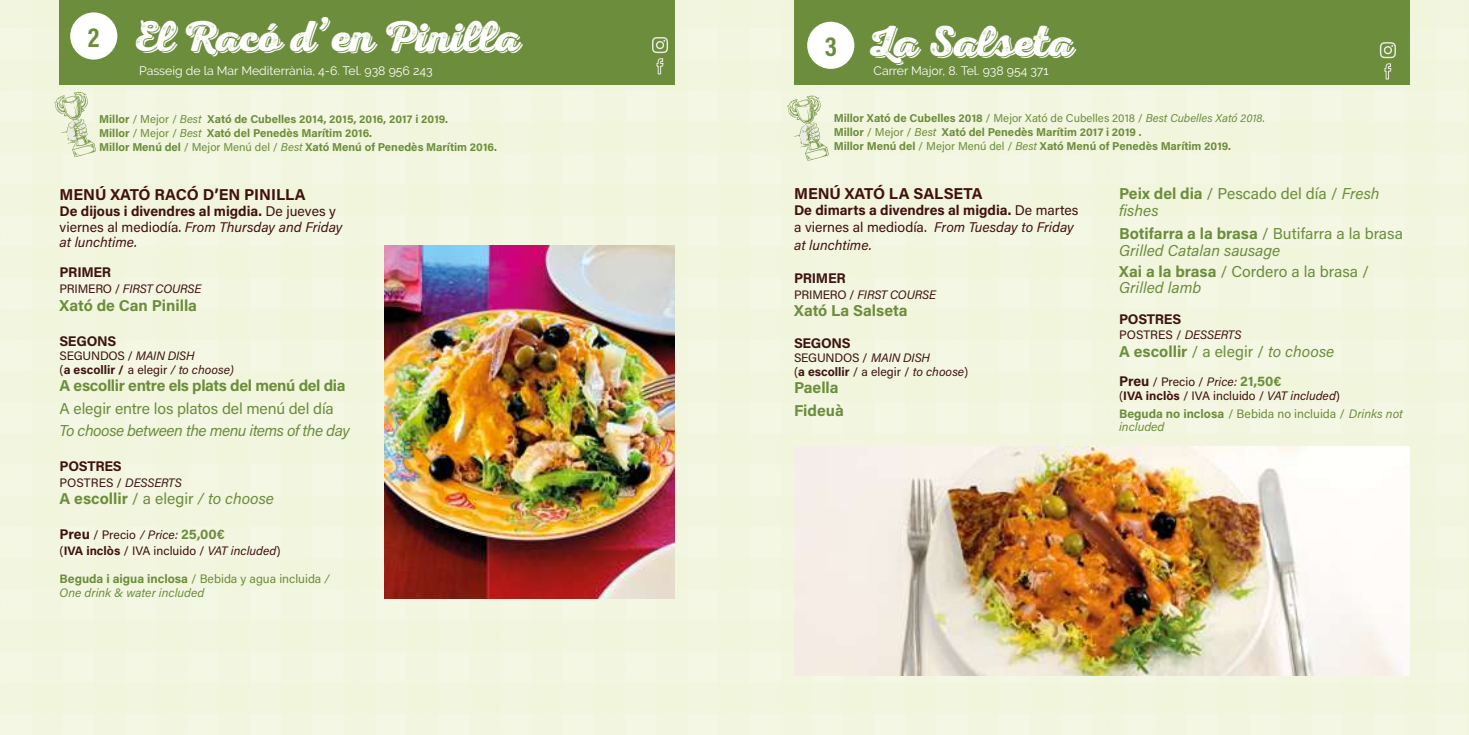
<style>
.page{position:relative;width:1469px;height:735px;background:#fff}
.page>*{position:absolute;margin:0;border:0;box-sizing:border-box;transform-origin:0 0}
.t1{font:43.75px "Nexa Rust Script B Shadow 2";color:#fff}
.t2{font:700 28px "Acumin Pro Cond";color:#6c8d3c}
.t3{font:700 15.75px/22.4px "Acumin Pro";letter-spacing:-.005em;color:#6c8d3c}
.t4{font:15.75px/17.5px "Acumin Pro";letter-spacing:-.01em;color:#6c8d3c}
.t5{font:italic 15.75px/17.5px "Acumin Pro";color:#6c8d3c}
.t6{font:700 15.75px "Acumin Pro";color:#411110}
.t7{font:italic 15.75px "Acumin Pro";letter-spacing:-.025em;color:#6c8d3c}
.t8{font:italic 14px/15.8px "Acumin Pro";color:#411110}
.t9{font:700 14px "Acumin Pro";letter-spacing:-.02em;color:#3e1412}
.t10{font:12.25px/15.8px "Acumin Pro";color:#411110}
.t11{font:italic 12.25px/14px "Acumin Pro";letter-spacing:-.01em;color:#3e1412}
.t12{font:12.25px/14px "Acumin Pro";color:#3e1412}
.t13{font:12.25px "Raleway";color:#fff}
.t14{font:italic 12.25px/14px "Acumin Pro";color:#6c8d3c}
.t15{font:12.25px/13.1px "Acumin Pro";color:#6c8d3c}
.t16{font:700 11.38px/14px "Acumin Pro";color:#6c8d3c}
.s1{font-weight:400}
.s2{font-weight:400;font-style:italic}
.s3{font-weight:700;font-style:normal}
.s4{font-style:normal}
.s5{font-style:italic}
.s6{font-weight:700;font-size:14px;color:#3e1412}
.s7{color:#3e1412}
.s8{font-style:italic;color:#3e1412}
.s9{font-weight:700;font-size:14px;color:#6c8d3c}
.s10{font-weight:700}
</style>
<div class="page">
<div style="left:0;top:0;width:359px;height:199px;background:#f2f6df"></div>
<div style="left:360px;top:0;width:374px;height:199px;background:#f2f6df"></div>
<div style="left:0;top:199px;width:359px;height:374px;background:#f2f6df"></div>
<div style="left:360px;top:199px;width:374px;height:374px;background:#f2f6df"></div>
<div style="left:0;top:573px;width:359px;height:161px;background:#f2f6df"></div>
<div style="left:360px;top:573px;width:374px;height:161px;background:#f2f6df"></div>
<div style="left:734px;top:0;width:373px;height:199px;background:#f2f6df"></div>
<div style="left:1108px;top:0;width:360px;height:199px;background:#f2f6df"></div>
<div style="left:734px;top:199px;width:373px;height:374px;background:#f2f6df"></div>
<div style="left:1108px;top:199px;width:360px;height:374px;background:#f2f5df"></div>
<div style="left:734px;top:573px;width:373px;height:161px;background:#f2f5df"></div>
<div style="left:1108px;top:573px;width:360px;height:161px;background:#f2f5df"></div>
<div style="left:60px;top:0;width:615px;height:84px;background:#6c8d3c"></div>
<img style="left:384px;top:246px;width:291px;height:352px">
<div style="left:794px;top:0;width:615px;height:84px;background:#6c8d3c"></div>
<img style="left:794px;top:446px;width:615px;height:229px">
<div style="left:807px;top:22px;width:47px;height:47px;background:#fff;border-radius:50%"></div>
<div style="left:70px;top:12px;width:47px;height:48px;background:#fff;border-radius:50%"></div>
<svg style="left:652px;top:37px;width:16px;height:38px"></svg>
<svg style="left:1379px;top:42px;width:16px;height:38px"></svg>
<svg style="left:55px;top:92px;width:41px;height:65px"></svg>
<svg style="left:787px;top:95px;width:41px;height:66px"></svg>
<h2 class="t2" style="left:88px;top:19px;width:13px">2</h2>
<h1 class="t1" style="left:131px;top:11px;width:389px">El Racó d’en Pinilla</h1>
<p class="t13" style="left:139px;top:64px;width:295px">Passeig de la Mar Mediterrània, 4-6. Tel. 938 956 243</p>
<h2 class="t2" style="left:824px;top:28px;width:14px">3</h2>
<h1 class="t1" style="left:865px;top:16px;width:208px">La Salseta</h1>
<p class="t13" style="left:873px;top:64px;width:176px">Carrer Major, 8. Tel. 938 954 371</p>
<p class="t16" style="left:99px;top:111px;width:399px">Millor <span class="s1">/ Mejor /</span> <span class="s2">Best</span> Xató de Cubelles 2014, 2015, 2016, 2017 i 2019.<br>Millor <span class="s1">/ Mejor /</span> <span class="s2">Best</span> Xató del Penedès Marítim 2016.<br>Millor Menú del <span class="s1">/ Mejor Menú del /</span> <span class="s2">Best</span> Xató Menú of Penedès Marítim 2016.</p>
<h3 class="t6" style="left:60px;top:183px;width:248px">MENÚ XATÓ RACÓ D’EN PINILLA</h3>
<p class="t8" style="left:60px;top:202px;width:284px"><span class="s3">De dijous i divendres al migdia.</span> <span class="s4">De jueves y viernes al mediodía.</span> From Thursday and Friday at lunchtime.</p>
<p class="t9" style="left:60px;top:262px;width:53px">PRIMER</p>
<p class="t11" style="left:60px;top:281px;width:143px"><span class="s4">PRIMERO /</span> FIRST COURSE</p>
<h3 class="t3" style="left:60px;top:293px;width:139px">Xató de Can Pinilla</h3>
<p class="t9" style="left:60px;top:330px;width:58px">SEGONS</p>
<p class="t11" style="left:60px;top:347px;width:176px"><span class="s4">SEGUNDOS /</span> MAIN DISH<br><span class="s4">(</span><span class="s3">a escollir /</span> <span class="s4">a elegir</span> / to choose)</p>
<h3 class="t3" style="left:60px;top:373px;width:287px">A escollir entre els plats del menú del dia</h3>
<h3 class="t4" style="left:60px;top:398px;width:276px">A elegir entre los platos del menú del día</h3>
<h3 class="t7" style="left:60px;top:419px;width:292px">To choose between the menu items of the day</h3>
<p class="t9" style="left:60px;top:456px;width:64px">POSTRES</p>
<p class="t12" style="left:60px;top:475px;width:124px">POSTRES / <span class="s5">DESSERTS</span></p>
<h3 class="t3" style="left:60px;top:486px;width:216px">A escollir <span class="s1">/ a elegir</span> <span class="s2">/ to choose</span></h3>
<p class="t10" style="left:60px;top:526px;width:222px"><span class="s6">Preu</span> <span class="s7">/ Precio</span> <span class="s8">/ Price:</span> <span class="s9">25,00€<br></span>(<span class="s10">IVA inclòs</span> / IVA incluido / <span class="s5">VAT included</span>)</p>
<p class="t14" style="left:60px;top:571px;width:271px"><span class="s3">Beguda i aigua inclosa</span> <span class="s4">/ Bebida y agua incluida</span> /<br>One drink &amp; water included</p>
<p class="t16" style="left:833px;top:110px;width:433px">Millor Xató de Cubelles 2018 <span class="s1">/ Mejor Xató de Cubelles 2018 /</span> <span class="s2">Best Cubelles Xató 2018.<br></span>Millor <span class="s1">/ Mejor /</span> <span class="s2">Best</span> Xató del Penedès Marítim 2017 i 2019 .<br>Millor Menú del <span class="s1">/ Mejor Menú del /</span> <span class="s2">Best</span> Xató Menú of Penedès Marítim 2019.</p>
<h3 class="t6" style="left:794px;top:182px;width:190px">MENÚ XATÓ LA SALSETA</h3>
<p class="t8" style="left:794px;top:200px;width:286px;line-height:17.5px"><span class="s3">De dimarts a divendres al migdia.</span> <span class="s4">De martes a viernes al mediodía.</span> From Tuesday to Friday at lunchtime.</p>
<p class="t9" style="left:794px;top:268px;width:53px">PRIMER</p>
<p class="t11" style="left:794px;top:287px;width:143px"><span class="s4">PRIMERO /</span> FIRST COURSE</p>
<h3 class="t3" style="left:794px;top:299px;width:115px">Xató La Salseta</h3>
<p class="t9" style="left:794px;top:333px;width:58px">SEGONS</p>
<p class="t12" style="left:794px;top:350px;width:176px">SEGUNDOS / <span class="s5">MAIN DISH<br></span>(<span class="s10">a escollir</span> / a elegir / <span class="s5">to choose</span>)</p>
<h3 class="t3" style="left:794px;top:376px;width:51px">Paella<br>Fideuà</h3>
<h3 class="t4" style="left:1119px;top:184px;width:262px"><span class="s10">Peix del dia</span> / Pescado del día / <span class="s5">Fresh fishes</span></h3>
<h3 class="t5" style="left:1119px;top:224px;width:285px"><span class="s3">Botifarra a la brasa</span> <span class="s4">/ Butifarra a la brasa<br></span>Grilled Catalan sausage</h3>
<h3 class="t4" style="left:1119px;top:263px;width:252px;line-height:15.8px"><span class="s10">Xai a la brasa</span> / Cordero a la brasa /<br><span class="s5">Grilled lamb</span></h3>
<p class="t9" style="left:1119px;top:309px;width:64px">POSTRES</p>
<p class="t12" style="left:1119px;top:327px;width:124px">POSTRES / <span class="s5">DESSERTS</span></p>
<h3 class="t3" style="left:1119px;top:339px;width:216px">A escollir <span class="s1">/ a elegir /</span> <span class="s2">to choose</span></h3>
<p class="t10" style="left:1119px;top:374px;width:222px;line-height:14px"><span class="s6">Preu</span> <span class="s7">/ Precio /</span> <span class="s8">Price:</span> <span class="s9">21,50€<br></span>(<span class="s10">IVA inclòs</span> / IVA incluido / <span class="s5">VAT included</span>)</p>
<p class="t15" style="left:1119px;top:406px;width:285px"><span class="s10">Beguda no inclosa</span> / Bebida no incluida / <span class="s5">Drinks not included</span></p>
</div>
